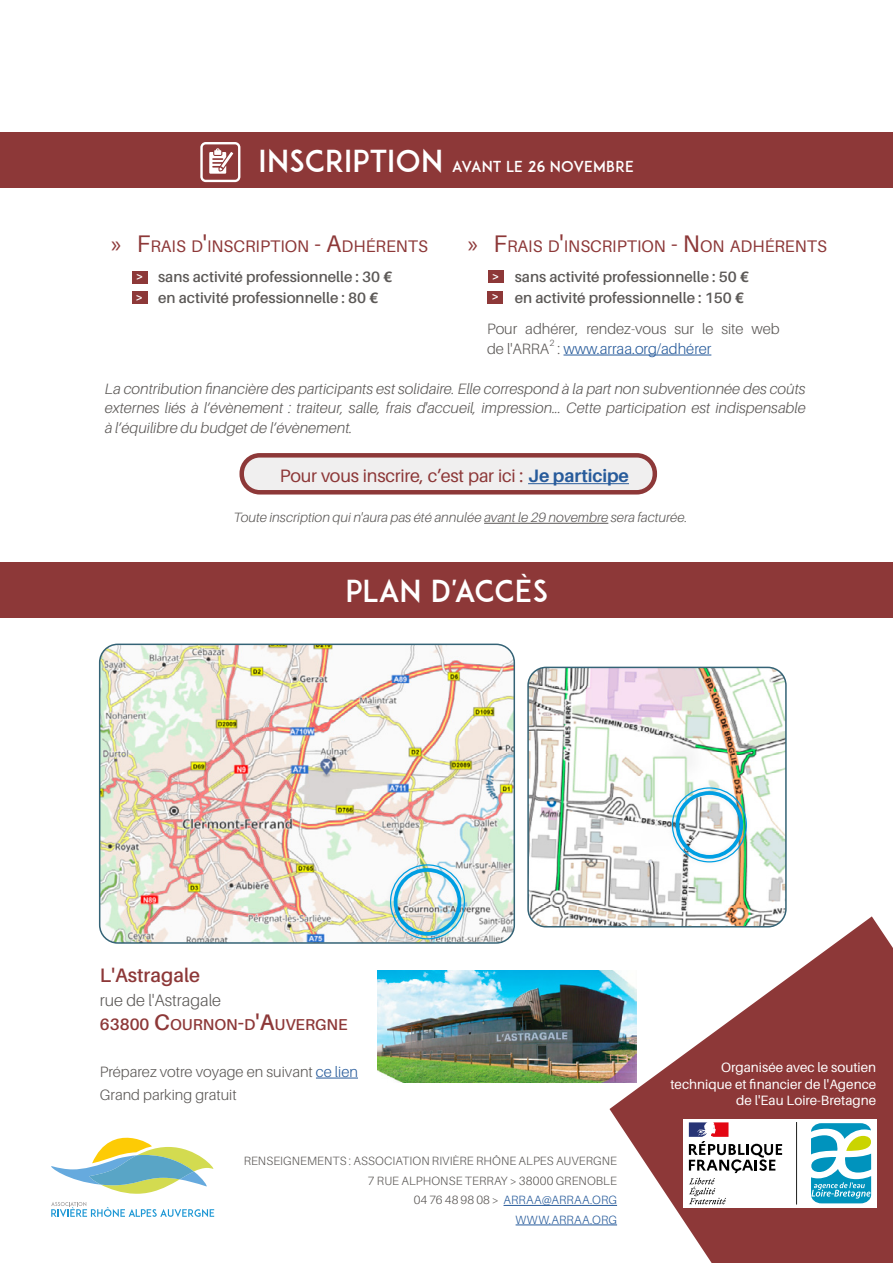
<style>
.page{position:relative;width:893px;height:1263px;background:#fff}
.page>*{position:absolute;margin:0;border:0;box-sizing:border-box;transform-origin:0 0}
.t1{font:30px "ADAM.CGPRO";color:#fff}
.t2{font:600 19.5px "Aileron";color:#8d3838}
.t3{font:18px "Aileron";letter-spacing:-.01em;color:#8d3838}
.t4{font:16.8px "Aileron";color:#8d3838}
.t5{font:300 16.5px "Aileron";color:#5b5856}
.t6{font:600 15.75px "Aileron";color:#8d3838}
.t7{font:italic 300 15px/19.4px "Aileron";color:#5b5856;text-align:justify}
.t8{font:600 15px/21px "Aileron";color:#5b5856}
.t9{font:300 15px/19.4px "Aileron";color:#5b5856}
.t10{font:15px "ADAM.CGPRO";letter-spacing:.01em;color:#fff}
.t11{font:300 15px "Aileron";color:#275b9b}
.t12{font:13.5px/16.5px "Aileron";color:#fff;text-align:right}
.t13{font:italic 300 13.5px "Aileron";color:#5b5856}
.t14{font:300 12px/19.5px "Aileron";letter-spacing:.01em;color:#5b5856;text-align:right}
.t15{font:700 12px/20.4px "Aileron";color:#fff}
.t16{font:300 9px "Aileron";color:#5b5856}
.s1{font-size:30px}
.s2{font-family:"Myriad Pro";font-size:24px}
.s3{font-size:24px}
.s4{font-weight:700}
.s5{color:#5b5856}
.s6{font-weight:700;color:#275b9b}
.s7{font-size:16.5px}
.s8{font-size:22.5px}
.s9{color:#275b9b}
</style>
<div class="page">
<svg style="left:609px;top:916px;width:284px;height:347px;fill:#8d3838"></svg>
<div style="left:1px;top:562px;width:892px;height:56px;background:#8d3838"></div>
<div style="left:0;top:133px;width:893px;height:55px;background:#8d3838"></div>
<svg style="left:200px;top:142px;width:40px;height:40px"></svg>
<div style="left:132px;top:271px;width:16px;height:13px;background:#8d3838"></div>
<hr style="left:484px;top:523px;width:124px;height:1px;background:#5b5856">
<div style="left:132px;top:292px;width:16px;height:12px;background:#8d3838"></div>
<div style="left:488px;top:270px;width:16px;height:13px;background:#8d3838"></div>
<div style="left:488px;top:291px;width:15px;height:13px;background:#8d3838"></div>
<hr style="left:563px;top:355px;width:148px;height:1px;background:#275b9b">
<div style="left:242px;top:455px;width:413px;height:37px;background:#f0efef;border-radius:18px"></div>
<hr style="left:528px;top:483px;width:101px;height:1px;background:#275b9b">
<div style="left:239px;top:453px;width:418px;height:41px;border:4px solid #8d3838;border-radius:18px"></div>
<img style="left:530px;top:667px;width:256px;height:260px">
<div style="left:527px;top:667px;width:260px;height:260px;border:2px solid #346376;border-radius:18px"></div>
<img style="left:377px;top:971px;width:260px;height:111px">
<hr style="left:316px;top:1078px;width:42px;height:1px;background:#275b9b">
<div style="left:683px;top:1118px;width:193px;height:89px;background:#fff"></div>
<svg style="left:689px;top:1122px;width:93px;height:82px"></svg>
<hr style="left:796px;top:1122px;width:1px;height:82px;background:#1d1e1c">
<svg style="left:811px;top:1123px;width:61px;height:81px"></svg>
<svg style="left:51px;top:1137px;width:163px;height:57px"></svg>
<svg style="left:51px;top:1202px;width:163px;height:15px"></svg>
<hr style="left:504px;top:1205px;width:113px;height:1px;background:#275b9b">
<hr style="left:516px;top:1224px;width:101px;height:1px;background:#275b9b">
<img style="left:100px;top:644px;width:414px;height:297px">
<div style="left:99px;top:644px;width:416px;height:300px;border:2px solid #346376;border-radius:18px"></div>
<div style="left:666px;top:782px;width:86px;height:86px;background:#2a2522;opacity:.1"></div>
<div style="left:672px;top:787px;width:75px;height:75px;border:1px solid #009fe3;border-radius:50%"></div>
<div style="left:676px;top:791px;width:67px;height:68px;border:4px solid #009fe3;border-radius:50%"></div>
<div style="left:384px;top:859px;width:87px;height:86px;background:#2a2522;opacity:.1"></div>
<div style="left:390px;top:864px;width:75px;height:75px;border:1px solid #009fe3;border-radius:50%"></div>
<div style="left:394px;top:868px;width:67px;height:68px;border:4px solid #009fe3;border-radius:50%"></div>
<p class="t10" style="left:258px;top:157px;width:377px"><span class="s1">INSCRIPTION</span> AVANT LE 26 NOVEMBRE</p>
<p class="t4" style="left:111px;top:237px;width:318px"><span class="s2">»</span> <span class="s3">F</span>RAIS D<span class="s3">'</span>INSCRIPTION <span class="s3">- A</span>DHÉRENTS</p>
<p class="t8" style="left:158px;top:266px;width:236px">sans activité professionnelle : 30 <span class="s4">€ </span>en activité professionnelle : 80 <span class="s4">€</span></p>
<p class="t15" style="left:136px;top:266px;width:9px">&gt;</p>
<p class="t15" style="left:136px;top:286px;width:9px">&gt;</p>
<p class="t4" style="left:468px;top:237px;width:360px"><span class="s2">»</span> <span class="s3">F</span>RAIS D<span class="s3">'</span>INSCRIPTION <span class="s3">- N</span> ON ADHÉRENTS</p>
<p class="t8" style="left:515px;top:266px;width:236px">sans activité professionnelle : 50 <span class="s4">€ </span>en activité professionnelle : 150 <span class="s4">€</span></p>
<p class="t15" style="left:492px;top:265px;width:9px">&gt; &gt;</p>
<p class="t9" style="left:487px;top:319px;width:294px">Pour adhérer, rendez-vous sur le site web de l'ARRA</p>
<p class="t16" style="left:549px;top:338px;width:7px">2</p>
<p class="t11" style="left:557px;top:340px;width:155px"><span class="s5">:</span> www.arraa.org/adhérer</p>
<p class="t7" style="left:105px;top:379px;width:702px">La contribution financière des participants est solidaire. Elle correspond à la part non subventionnée des coûts externes liés à l’évènement : traiteur, salle, frais d'accueil, impression... Cette participation est indispensable à l’équilibre du budget de l’évènement.</p>
<p class="t3" style="left:280px;top:466px;width:351px">Pour vous inscrire, c’est par ici : <span class="s6">Je participe</span></p>
<p class="t13" style="left:234px;top:510px;width:455px">Toute inscription qui n'aura pas été annulée avant le 29 novembre sera facturée.</p>
<h1 class="t1" style="left:345px;top:572px;width:204px">PLAN D'ACCÈS</h1>
<h2 class="t2" style="left:100px;top:965px;width:102px">L'Astragale</h2>
<p class="t5" style="left:100px;top:991px;width:123px">rue de l'Astragale</p>
<p class="t6" style="left:100px;top:1015px;width:249px"><span class="s7">63800</span> <span class="s8">C</span>OURNON<span class="s8">-</span>D<span class="s8">'A</span>UVERGNE</p>
<p class="t9" style="left:100px;top:1060px;width:260px;line-height:23.5px">Préparez votre voyage en suivant <span class="s9">ce lien<br></span>Grand parking gratuit</p>
<p class="t12" style="left:671px;top:1059px;width:207px">Organisée avec le soutien technique et financier de l'Agence de l'Eau Loire-Bretagne</p>
<p class="t14" style="left:244px;top:1151px;width:375px">RENSEIGNEMENTS : ASSOCIATION RIVIÈRE RHÔNE ALPES AUVERGNE 7 RUE ALPHONSE TERRAY &gt; 38000 GRENOBLE<br>04 76 48 98 08 &gt; <span class="s9">ARRAA@ARRAA.ORG<br>WWW.ARRAA.ORG</span></p>
</div>
